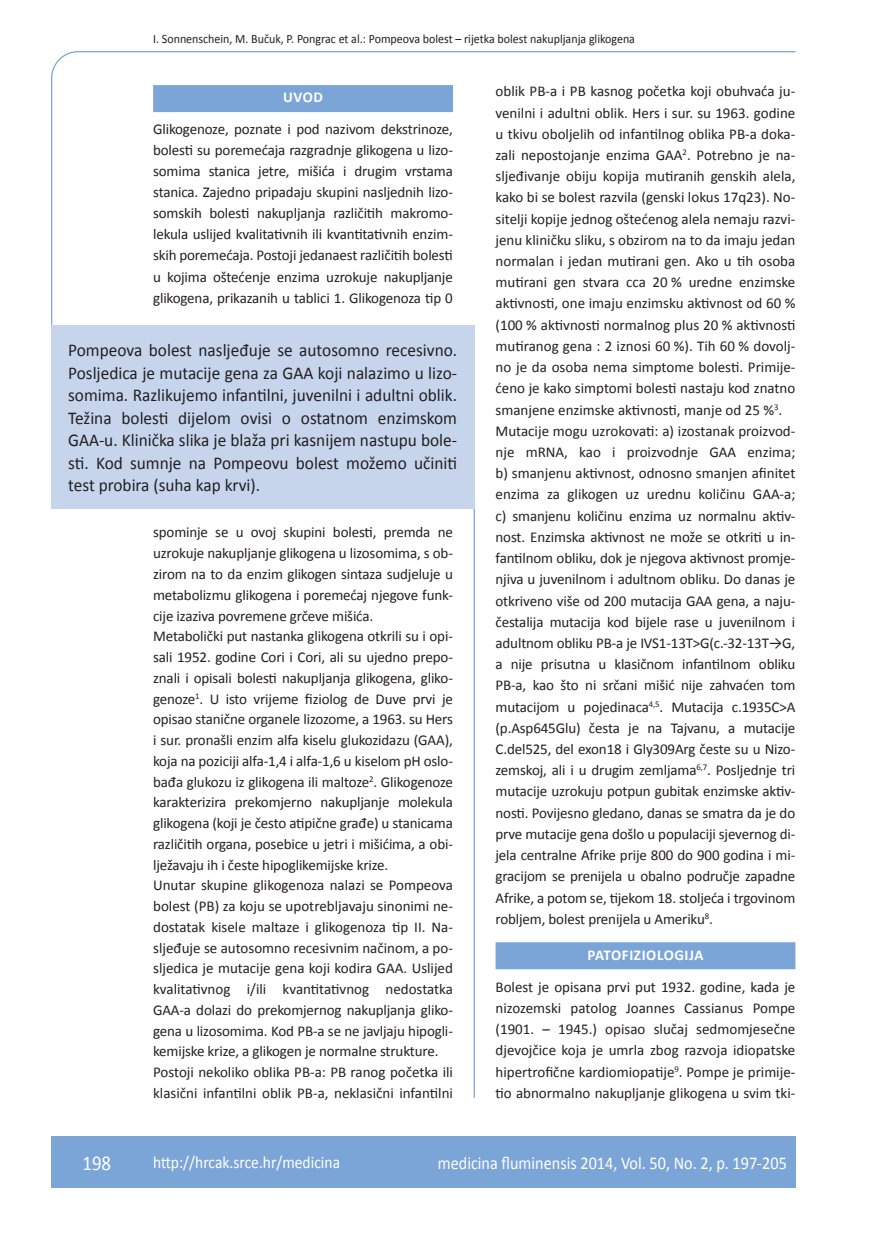
<style>
.page{position:relative;width:872px;height:1234px;background:#fff}
.page>*{position:absolute;margin:0;border:0;box-sizing:border-box;transform-origin:0 0}
.t1{font:21px "Calibri";color:#fff;scale:.9 1}
.t2{font:18px/22.5px "Calibri";color:#231f20;text-align:justify;scale:.96 1}
.t3{font:18px "Calibri";color:#fff;scale:.9 1}
.t4{font:17.25px "Calibri";color:#fff;scale:.9 1}
.t5{font:15px/21.1px "Calibri";letter-spacing:-.01em;color:#231f20;text-align:justify}
.t6{font:700 15px "Calibri";letter-spacing:.04em;color:#fff}
.t7{font:12.75px "Calibri";color:#231f20;scale:.94 1}
</style>
<div class="page">
<svg style="left:51px;top:51px;width:745px;height:275px"></svg>
<hr style="left:473px;top:508px;width:2px;height:589px;background:#7ca5d7">
<div style="left:51px;top:1135px;width:744px;height:51px;background:#7ca5d7"></div>
<div style="left:153px;top:85px;width:300px;height:27px;background:#7ca5d7"></div>
<div style="left:495px;top:942px;width:300px;height:27px;background:#7ca5d7"></div>
<div style="left:51px;top:325px;width:423px;height:184px;background:#c6d5ec"></div>
<p class="t7" style="left:153px;top:30px;width:514px">I. Sonnenschein, M. Bučuk, P. Pongrac et al.: Pompeova bolest – rijetka bolest nakupljanja glikogena</p>
<p class="t6" style="left:283px;top:88px;width:41px">UVOD</p>
<p class="t5" style="left:153px;top:118px;width:301px">Glikogenoze, poznate i pod nazivom dekstrinoze, bolesti su poremećaja razgradnje glikogena u lizo&shy;somima stanica jetre, mišića i drugim vrstama stanica. Zajedno pripadaju skupini nasljednih lizo&shy;somskih bolesti nakupljanja različitih makromo&shy;lekula uslijed kvalitativnih ili kvantitativnih enzim&shy;skih poremećaja. Postoji jedanaest različitih bolesti u kojima oštećenje enzima uzrokuje nakupljanje glikogena, prikazanih u tablici 1. Glikogenoza tip 0</p>
<p class="t2" style="left:68px;top:338px;width:407px">Pompeova bolest nasljeđuje se autosomno recesivno.<br>Posljedica je mutacije gena za GAA koji nalazimo u lizo&shy;somima. Razlikujemo infantilni, juvenilni i adultni oblik.<br>Težina bolesti dijelom ovisi o ostatnom enzimskom GAA-u. Klinička slika je blaža pri kasnijem nastupu bole&shy;sti. Kod sumnje na Pompeovu bolest možemo učiniti test probira (suha kap krvi).</p>
<p class="t5" style="left:153px;top:521px;width:301px;line-height:20.7px;text-align:left">spominje se u ovoj skupini bolesti, premda ne uzrokuje nakupljanje glikogena u lizosomima, s ob&shy;zirom na to da enzim glikogen sintaza sudjeluje u metabolizmu glikogena i poremećaj njegove funk&shy;cije izaziva povremene grčeve mišića.<br>Metabolički put nastanka glikogena otkrili su i opi&shy;sali 1952. godine Cori i Cori, ali su ujedno prepo&shy;znali i opisali bolesti nakupljanja glikogena, gliko&shy;genoze<sup>1</sup>. U isto vrijeme fiziolog de Duve prvi je opisao stanične organele lizozome, a 1963. su Hers i sur. pronašli enzim alfa kiselu glukozidazu (GAA), koja na poziciji alfa-1,4 i alfa-1,6 u kiselom pH oslo&shy;bađa glukozu iz glikogena ili maltoze<sup>2</sup>. Glikogenoze karakterizira prekomjerno nakupljanje molekula glikogena (koji je često atipične građe) u stanicama različitih organa, posebice u jetri i mišićima, a obi&shy;lježavaju ih i česte hipoglikemijske krize.<br>Unutar skupine glikogenoza nalazi se Pompeova bolest (PB) za koju se upotrebljavaju sinonimi ne&shy;dostatak kisele maltaze i glikogenoza tip II. Na&shy;sljeđuje se autosomno recesivnim načinom, a po&shy;sljedica je mutacije gena koji kodira GAA. Uslijed kvalitativnog i/ili kvantitativnog nedostatka GAA-a dolazi do prekomjernog nakupljanja gliko&shy;gena u lizosomima. Kod PB-a se ne javljaju hipogli&shy;kemijske krize, a glikogen je normalne strukture.<br>Postoji nekoliko oblika PB-a: PB ranog početka ili klasični infantilni oblik PB-a, neklasični infantilni</p>
<p class="t5" style="left:495px;top:80px;width:301px;text-align:left">oblik PB-a i PB kasnog početka koji obuhvaća ju&shy;venilni i adultni oblik. Hers i sur. su 1963. godine u tkivu oboljelih od infantilnog oblika PB-a doka&shy;zali nepostojanje enzima GAA<sup>2</sup>. Potrebno je na&shy;sljeđivanje obiju kopija mutiranih genskih alela, kako bi se bolest razvila (genski lokus 17q23). No&shy;sitelji kopije jednog oštećenog alela nemaju razvi&shy;jenu kliničku sliku, s obzirom na to da imaju jedan normalan i jedan mutirani gen. Ako u tih osoba mutirani gen stvara cca 20 % uredne enzimske aktivnosti, one imaju enzimsku aktivnost od 60 % (100 % aktivnosti normalnog plus 20 % aktivnosti mutiranog gena : 2 iznosi 60 %). Tih 60 % dovolj&shy;no je da osoba nema simptome bolesti. Primije&shy;ćeno je kako simptomi bolesti nastaju kod znatno smanjene enzimske aktivnosti, manje od 25 %<sup>3</sup>.<br>Mutacije mogu uzrokovati: a) izostanak proizvod&shy;nje mRNA, kao i proizvodnje GAA enzima; b) smanjenu aktivnost, odnosno smanjen afinitet enzima za glikogen uz urednu količinu GAA-a; c) smanjenu količinu enzima uz normalnu aktiv&shy;nost. Enzimska aktivnost ne može se otkriti u in&shy;fantilnom obliku, dok je njegova aktivnost promje&shy;njiva u juvenilnom i adultnom obliku. Do danas je otkriveno više od 200 mutacija GAA gena, a naju&shy;čestalija mutacija kod bijele rase u juvenilnom i adultnom obliku PB-a je IVS1-13T&gt;G(c.-32-13T→G, a nije prisutna u klasičnom infantilnom obliku PB-a, kao što ni srčani mišić nije zahvaćen tom mutacijom u pojedinaca<sup>4,5</sup>. Mutacija c.1935C&gt;A (p.Asp645Glu) česta je na Tajvanu, a mutacije C.del525, del exon18 i Gly309Arg česte su u Nizo&shy;zemskoj, ali i u drugim zemljama<sup>6,7</sup>. Posljednje tri mutacije uzrokuju potpun gubitak enzimske aktiv&shy;nosti. Povijesno gledano, danas se smatra da je do prve mutacije gena došlo u populaciji sjevernog di&shy;jela centralne Afrike prije 800 do 900 godina i mi&shy;gracijom se prenijela u obalno područje zapadne Afrike, a potom se, tijekom 18. stoljeća i trgovinom robljem, bolest prenijela u Ameriku<sup>8</sup>.</p>
<p class="t6" style="left:587px;top:945px;width:117px">PATOFIZIOLOGIJA</p>
<p class="t5" style="left:495px;top:975px;width:301px">Bolest je opisana prvi put 1932. godine, kada je nizozemski patolog Joannes Cassianus Pompe (1901. – 1945.) opisao slučaj sedmomjesečne djevojčice koja je umrla zbog razvoja idiopatske hipertrofične kardiomiopatije<sup>9</sup>. Pompe je primije&shy;tio abnormalno nakupljanje glikogena u svim tki-</p>
<h1 class="t1" style="left:82px;top:1149px;width:33px">198</h1>
<p class="t4" style="left:153px;top:1150px;width:209px">http://hrcak.srce.hr/medicina</p>
<p class="t3" style="left:438px;top:1151px;width:389px">medicina fluminensis 2014, Vol. 50, No. 2, p. 197-205</p>
</div>
